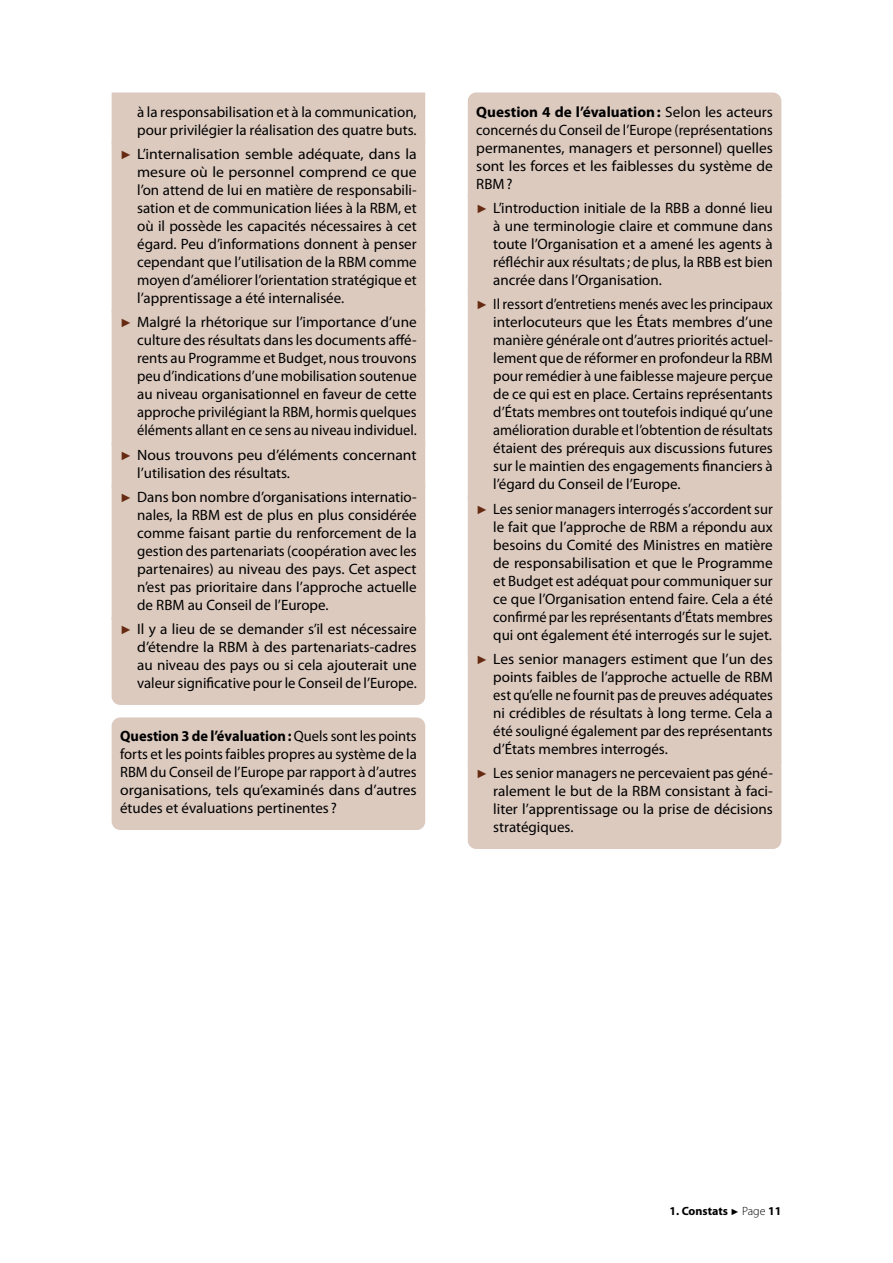
<style>
.page{position:relative;width:893px;height:1263px;background:#fff}
.page>*{position:absolute;margin:0;border:0;box-sizing:border-box;transform-origin:0 0}
.t1{font:15px/18px "Myriad Pro";color:#000;text-align:justify}
.t2{font:15px/18px "Myriad Pro";color:#000;text-align:justify;scale:.96 1}
.t3{font:15px/18px "Myriad Pro";color:#000;text-align:justify;scale:1.05 1}
.t4{font:15px/18px "Myriad Pro";color:#000;scale:1.04 1}
.t5{font:700 12px "Myriad Pro";color:#000}
.s1{font-family:"Arial";font-size:12px;color:#662a12}
.s2{font-weight:700}
.s3{font-family:"Arial";font-weight:400;font-size:9px}
.s4{font-weight:300}
</style>
<div class="page">
<div style="left:112px;top:92px;width:313px;height:49px;background:#dccabf"></div>
<div style="left:112px;top:135px;width:313px;height:184px;background:#dccabf;border-radius:9px"></div>
<div style="left:112px;top:303px;width:313px;height:149px;background:#dccabf;border-radius:9px"></div>
<div style="left:112px;top:436px;width:313px;height:58px;background:#dccabf;border-radius:9px"></div>
<div style="left:112px;top:478px;width:313px;height:149px;background:#dccabf;border-radius:9px"></div>
<div style="left:112px;top:610px;width:313px;height:95px;background:#dccabf;border-radius:9px"></div>
<div style="left:112px;top:717px;width:313px;height:113px;background:#dccabf;border-radius:9px"></div>
<div style="left:468px;top:92px;width:313px;height:113px;background:#dccabf;border-radius:9px"></div>
<div style="left:468px;top:189px;width:313px;height:112px;background:#dccabf;border-radius:9px"></div>
<div style="left:468px;top:285px;width:313px;height:221px;background:#dccabf;border-radius:9px"></div>
<div style="left:468px;top:490px;width:313px;height:166px;background:#dccabf;border-radius:9px"></div>
<div style="left:468px;top:640px;width:313px;height:131px;background:#dccabf;border-radius:9px"></div>
<div style="left:468px;top:754px;width:313px;height:95px;background:#dccabf;border-radius:9px"></div>
<p class="t1" style="left:137px;top:102px;width:281px">à la responsabilisation et à la communication, pour privilégier la réalisation des quatre buts.</p>
<p class="t3" style="left:137px;top:145px;width:268px;text-indent:-17px"><span class="s1">►</span> L’internalisation semble adéquate, dans la mesure où le personnel comprend ce que l’on attend de lui en matière de responsabili&shy;sation et de communication liées à la RBM, et où il possède les capacités nécessaires à cet égard. Peu d’informations donnent à penser cependant que l’utilisation de la RBM comme moyen d’améliorer l’orientation stratégique et l’apprentissage a été internalisée.</p>
<p class="t1" style="left:137px;top:313px;width:281px;text-indent:-17px"><span class="s1">►</span> Malgré la rhétorique sur l’importance d’une culture des résultats dans les documents affé&shy;rents au Programme et Budget, nous trouvons peu d’indications d’une mobilisation soutenue au niveau organisationnel en faveur de cette approche privilégiant la RBM, hormis quelques éléments allant en ce sens au niveau individuel.</p>
<p class="t4" style="left:137px;top:445px;width:270px;text-indent:-17px"><span class="s1">►</span> Nous trouvons peu d’éléments concernant l’utilisation des résultats.</p>
<p class="t1" style="left:137px;top:488px;width:281px;text-indent:-17px"><span class="s1">►</span> Dans bon nombre d’organisations internatio&shy;nales, la RBM est de plus en plus considérée comme faisant partie du renforcement de la gestion des partenariats (coopération avec les partenaires) au niveau des pays. Cet aspect n’est pas prioritaire dans l’approche actuelle de RBM au Conseil de l’Europe.</p>
<p class="t1" style="left:137px;top:620px;width:281px;text-indent:-17px"><span class="s1">►</span> Il y a lieu de se demander s’il est nécessaire d’étendre la RBM à des partenariats-cadres au niveau des pays ou si cela ajouterait une valeur significative pour le Conseil de l’Europe.</p>
<p class="t1" style="left:120px;top:727px;width:298px"><span class="s2">Question 3 de l’évaluation:</span> Quels sont les points forts et les points faibles propres au système de la RBM du Conseil de l’Europe par rapport à d’autres organisations, tels qu’examinés dans d’autres études et évaluations pertinentes ?</p>
<p class="t1" style="left:476px;top:102px;width:298px"><span class="s2">Question 4 de l’évaluation:</span> Selon les acteurs concernés du Conseil de l’Europe (représentations permanentes, managers et personnel) quelles sont les forces et les faiblesses du système de RBM?</p>
<p class="t1" style="left:493px;top:199px;width:281px;text-indent:-17px"><span class="s1">►</span> L’introduction initiale de la RBB a donné lieu à une terminologie claire et commune dans toute l’Organisation et a amené les agents à réfléchir aux résultats; de plus, la RBB est bien ancrée dans l’Organisation.</p>
<p class="t2" style="left:493px;top:295px;width:293px;text-indent:-17px"><span class="s1">►</span> Il ressort d’entretiens menés avec les principaux interlocuteurs que les États membres d’une manière générale ont d’autres priorités actuel&shy;lement que de réformer en profondeur la RBM pour remédier à une faiblesse majeure perçue de ce qui est en place. Certains représentants d’États membres ont toutefois indiqué qu’une amélioration durable et l’obtention de résultats étaient des prérequis aux discussions futures sur le maintien des engagements financiers à l’égard du Conseil de l’Europe.</p>
<p class="t1" style="left:493px;top:499px;width:281px;text-indent:-17px"><span class="s1">►</span> Les senior managers interrogés s’accordent sur le fait que l’approche de RBM a répondu aux besoins du Comité des Ministres en matière de responsabilisation et que le Programme et Budget est adéquat pour communiquer sur ce que l’Organisation entend faire. Cela a été confirmé par les représentants d’États membres qui ont également été interrogés sur le sujet.</p>
<p class="t1" style="left:493px;top:650px;width:281px;text-indent:-17px"><span class="s1">►</span> Les senior managers estiment que l’un des points faibles de l’approche actuelle de RBM est qu’elle ne fournit pas de preuves adéquates ni crédibles de résultats à long terme. Cela a été souligné également par des représentants d’États membres interrogés.</p>
<p class="t1" style="left:493px;top:764px;width:281px;text-indent:-17px"><span class="s1">►</span> Les senior managers ne percevaient pas géné&shy;ralement le but de la RBM consistant à faci&shy;liter l’apprentissage ou la prise de décisions stratégiques.</p>
<p class="t5" style="left:669px;top:1203px;width:113px">1. Constats <span class="s3">►</span> <span class="s4">Page</span> 11</p>
</div>
